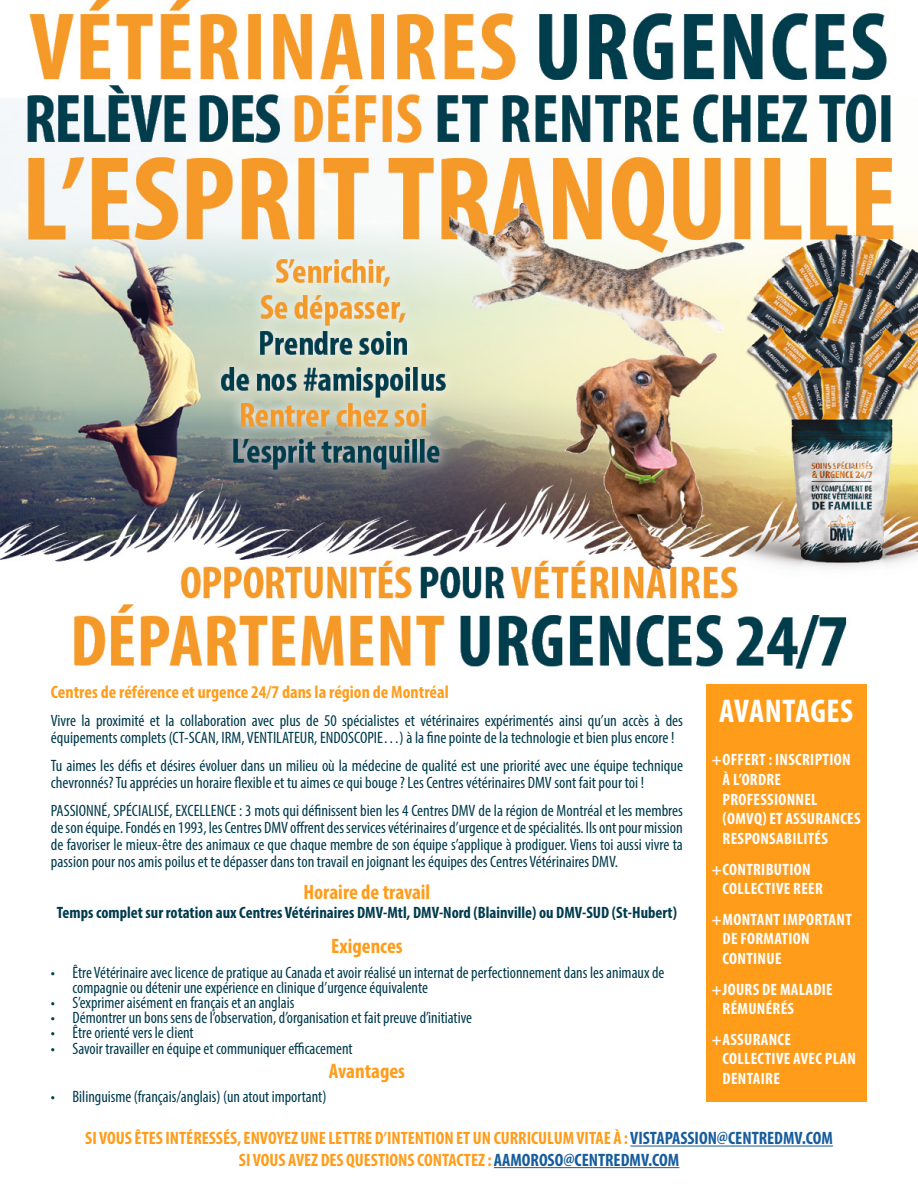
<style>
.page{position:relative;width:918px;height:1188px;background:#fff}
.page>*{position:absolute;margin:0;border:0;box-sizing:border-box;transform-origin:0 0}
.sous_titre{font:700 condensed 33px "Myriad Pro";letter-spacing:.01em;color:#fff}
.sous_titre-2{font:700 condensed 21px "Myriad Pro";color:#ff9d1b}
.sous_titre-3{font:700 condensed 18px "Myriad Pro";color:#ff9d1b}
.sous_titre-4{font:condensed 16.5px/17.2px "Myriad Pro";color:#003b4d}
.t1{font:700 condensed 16.5px/19.8px "Myriad Pro";letter-spacing:.02em;color:#fff}
.sous_titre-5{font:700 condensed 16.5px "Myriad Pro";color:#003b4d}
.s1{color:#175d9e}
</style>
<div class="page">
<div style="left:706px;top:684px;width:161px;height:418px;background:#ff9d1b"></div>
<img style="left:0;top:0;width:918px;height:669px">
<hr style="left:630px;top:1146px;width:203px;height:1px;background:#175d9e">
<hr style="left:494px;top:1167px;width:185px;height:1px;background:#175d9e">
<p class="sous_titre-3" style="left:51px;top:681px;width:399px">Centres de référence et urgence 24/7 dans la région de Montréal</p>
<p class="sous_titre-4" style="left:51px;top:711px;width:634px">Vivre la proximité et la collaboration avec plus de 50 spécialistes et vétérinaires expérimentés ainsi qu’un accès à des équipements complets (CT-SCAN, IRM, VENTILATEUR, ENDOSCOPIE…) à la fine pointe de la technologie et bien plus encore !</p>
<p class="sous_titre-4" style="left:51px;top:756px;width:634px">Tu aimes les défis et désires évoluer dans un milieu où la médecine de qualité est une priorité avec une équipe technique chevronnés? Tu apprécies un horaire flexible et tu aimes ce qui bouge ? Les Centres vétérinaires DMV sont fait pour toi !</p>
<p class="sous_titre-4" style="left:51px;top:801px;width:634px;text-align:justify">PASSIONNÉ, SPÉCIALISÉ, EXCELLENCE : 3 mots qui définissent bien les 4 Centres DMV de la région de Montréal et les membres de son équipe. Fondés en 1993, les Centres DMV offrent des services vétérinaires d’urgence et de spécialités. Ils ont pour mission de favoriser le mieux-être des animaux ce que chaque membre de son équipe s’applique à prodiguer. Viens toi aussi vivre ta passion pour nos amis poilus et te dépasser dans ton travail en joignant les équipes des Centres Vétérinaires DMV.</p>
<p class="sous_titre-2" style="left:304px;top:879px;width:128px">Horaire de travail</p>
<p class="sous_titre-5" style="left:57px;top:903px;width:622px">Temps complet sur rotation aux Centres Vétérinaires DMV-Mtl, DMV-Nord (Blainville) ou DMV-SUD (St-Hubert)</p>
<p class="sous_titre-2" style="left:331px;top:933px;width:73px">Exigences</p>
<p class="sous_titre-4" style="left:73px;top:965px;width:593px;line-height:15px;text-indent:-22px">• Être Vétérinaire avec licence de pratique au Canada et avoir réalisé un internat de perfectionnement dans les animaux de compagnie ou détenir une expérience en clinique d’urgence équivalente</p>
<p class="sous_titre-4" style="left:51px;top:994px;width:245px">• S’exprimer aisément en français et an anglais</p>
<p class="sous_titre-4" style="left:51px;top:1009px;width:423px">• Démontrer un bons sens de l’observation, d’organisation et fait preuve d’initiative</p>
<p class="sous_titre-4" style="left:51px;top:1024px;width:144px">• Être orienté vers le client</p>
<p class="sous_titre-4" style="left:51px;top:1040px;width:303px">• Savoir travailler en équipe et communiquer efficacement</p>
<p class="sous_titre-2" style="left:329px;top:1058px;width:78px">Avantages</p>
<p class="sous_titre-4" style="left:51px;top:1088px;width:277px">• Bilinguisme (français/anglais) (un atout important)</p>
<p class="sous_titre-3" style="left:85px;top:1127px;width:749px">SI VOUS ÊTES INTÉRESSÉS, ENVOYEZ UNE LETTRE D’INTENTION ET UN CURRICULUM VITAE À : <span class="s1">VISTAPASSION@CENTREDMV.COM</span></p>
<p class="sous_titre-3" style="left:239px;top:1149px;width:442px">SI VOUS AVEZ DES QUESTIONS CONTACTEZ : <span class="s1">AAMOROSO@CENTREDMV.COM</span></p>
<p class="sous_titre" style="left:719px;top:691px;width:136px">AVANTAGES</p>
<p class="t1" style="left:723px;top:749px;width:139px;text-indent:-11px">+OFFERT : INSCRIPTION<br>À L’ORDRE<br>PROFESSIONNEL (OMVQ) ET ASSURANCES<br>RESPONSABILITÉS</p>
<p class="t1" style="left:723px;top:859px;width:102px;text-indent:-11px">+CONTRIBUTION<br>COLLECTIVE REER</p>
<p class="t1" style="left:723px;top:909px;width:131px;text-indent:-11px">+MONTANT IMPORTANT<br>DE FORMATION<br>CONTINUE</p>
<p class="t1" style="left:723px;top:979px;width:112px;text-indent:-11px">+JOURS DE MALADIE<br>RÉMUNÉRÉS</p>
<p class="t1" style="left:723px;top:1029px;width:135px;text-indent:-11px">+ASSURANCE<br>COLLECTIVE AVEC PLAN<br>DENTAIRE</p>
</div>
